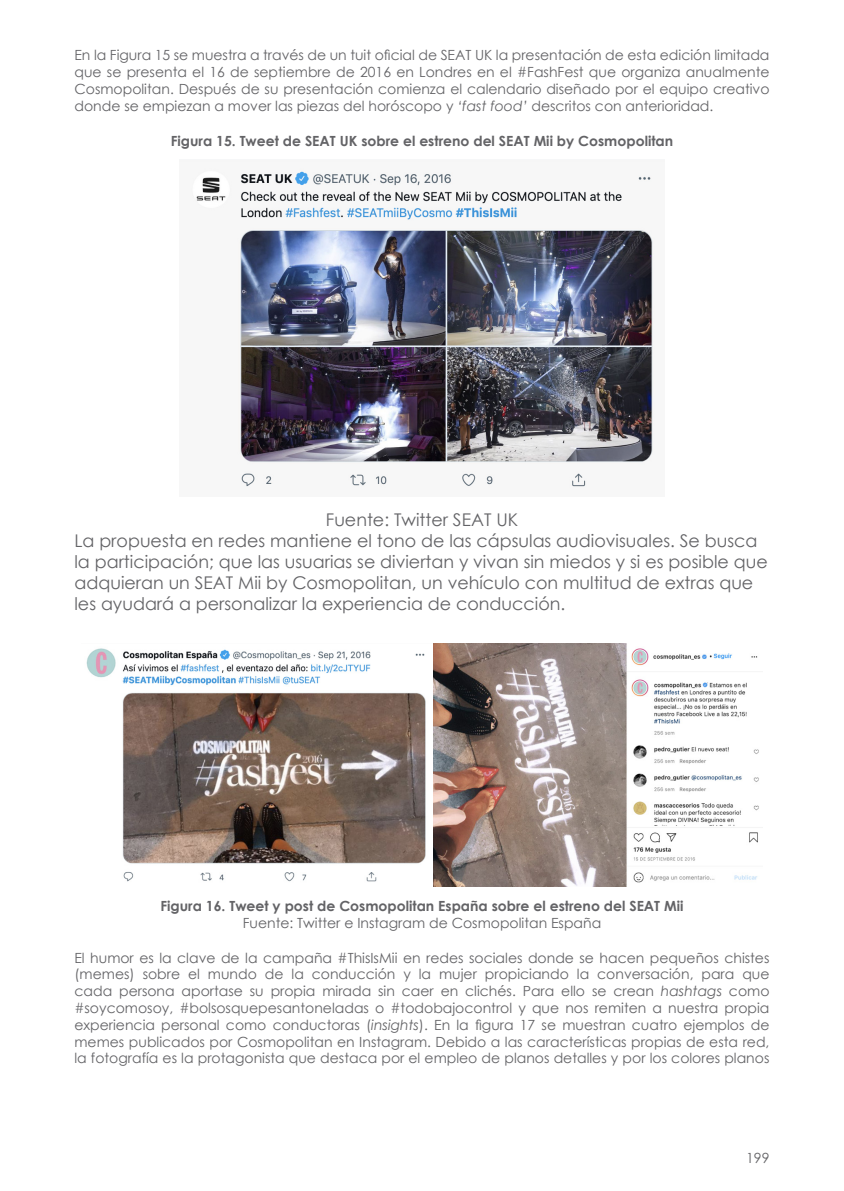
<style>
.page{position:relative;width:844px;height:1191px;background:#fff}
.page>*{position:absolute;margin:0;border:0;box-sizing:border-box;transform-origin:0 0}
.t1{font:17.5px/21px "Century Gothic";color:#636366}
.Cuerpo_Artículo{font:14px/16.8px "Century Gothic";color:#636366;text-align:justify}
.Título_figuras{font:700 14px "Century Gothic";color:#636366}
.Pie_de_foto{font:14px "Century Gothic";color:#636366}
.s1{font-style:italic}
</style>
<div class="page">
<img style="left:196px;top:169px;width:459px;height:318px">
<img style="left:86px;top:643px;width:673px;height:243px">
<p class="Cuerpo_Artículo" style="left:74px;top:46px;width:696px">En la Figura 15 se muestra a través de un tuit oficial de SEAT UK la presentación de esta edición limitada que se presenta el 16 de septiembre de 2016 en Londres en el #FashFest que organiza anualmente Cosmopolitan. Después de su presentación comienza el calendario diseñado por el equipo creativo donde se empiezan a mover las piezas del horóscopo y <span class="s1">‘fast food’</span> descritos con anterioridad.</p>
<p class="Título_figuras" style="left:171px;top:130px;width:504px">Figura 15. Tweet de SEAT UK sobre el estreno del SEAT Mii by Cosmopolitan</p>
<p class="t1" style="left:326px;top:509px;width:194px">Fuente: Twitter SEAT UK</p>
<p class="t1" style="left:74px;top:530px;width:694px">La propuesta en redes mantiene el tono de las cápsulas audiovisuales. Se busca la participación; que las usuarias se diviertan y vivan sin miedos y si es posible que adquieran un SEAT Mii by Cosmopolitan, un vehículo con multitud de extras que les ayudará a personalizar la experiencia de conducción.</p>
<p class="Título_figuras" style="left:160px;top:895px;width:524px">Figura 16. Tweet y post de Cosmopolitan España sobre el estreno del SEAT Mii</p>
<p class="Pie_de_foto" style="left:243px;top:912px;width:360px">Fuente: Twitter e Instagram de Cosmopolitan España</p>
<p class="Cuerpo_Artículo" style="left:74px;top:949px;width:696px">El humor es la clave de la campaña #ThisIsMii en redes sociales donde se hacen pequeños chistes (memes) sobre el mundo de la conducción y la mujer propiciando la conversación, para que cada persona aportase su propia mirada sin caer en clichés. Para ello se crean <span class="s1">hashtags</span> como #soycomosoy, #bolsosquepesantoneladas o #todobajocontrol y que nos remiten a nuestra propia experiencia personal como conductoras (<span class="s1">insights</span>). En la figura 17 se muestran cuatro ejemplos de memes publicados por Cosmopolitan en Instagram. Debido a las características propias de esta red, la fotografía es la protagonista que destaca por el empleo de planos detalles y por los colores planos</p>
<p class="Cuerpo_Artículo" style="left:746px;top:1149px;width:25px">199</p>
</div>
